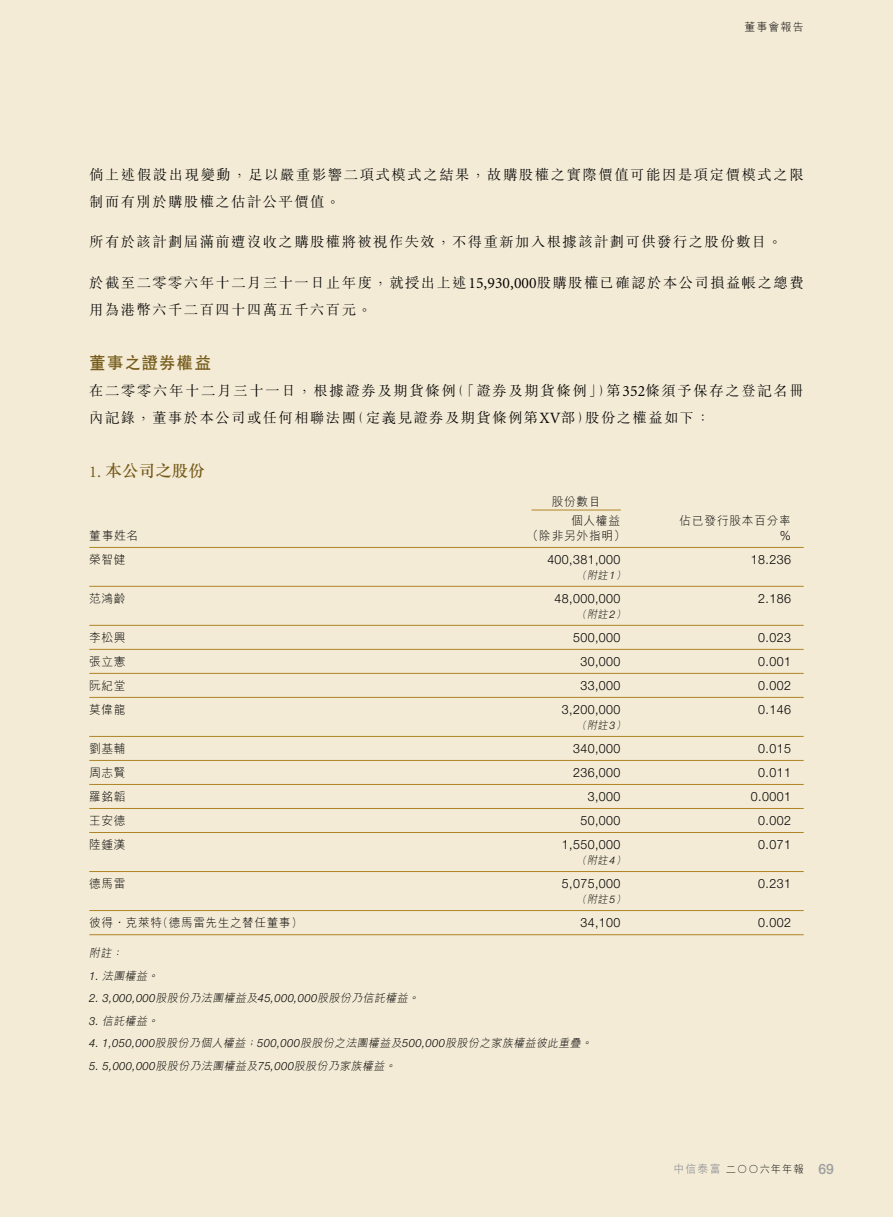
<style>
.page{position:relative;width:893px;height:1217px;background:#fff}
.page>*{position:absolute;margin:0;border:0;box-sizing:border-box;transform-origin:0 0}
.t1{font:700 17.25px "C Hei 2 HK";letter-spacing:.035em;color:#755b1a}
.t2{font:500 16.5px "M Sung HK";letter-spacing:.005em;color:#755b1a}
.t3{font:300 14.25px/27px "M Sung HK";letter-spacing:.11em;color:#000}
.t4{font:500 14.25px "Helvetica Neue";color:#9c9d9f}
.t5{font:300 12.75px "Helvetica Neue";letter-spacing:.03em;color:#000}
.t6{font:300 12px "M Hei HK";letter-spacing:.045em;color:#000}
.t7{font:300 12px/19.2px "M Hei HK";letter-spacing:.065em;color:#000}
.t8{font:italic 300 11.25px/22.5px "M Hei HK";color:#000}
.t9{font:italic 300 11.25px "Helvetica Neue";letter-spacing:.03em;color:#000}
.t10{font:300 11.25px "M Hei HK";letter-spacing:.1em;color:#000}
.t11{font:italic 300 10.5px "M Hei HK";color:#000}
.t12{font:300 10.5px "M Hei HK";color:#000}
.s1{font-family:"Minion MM";font-weight:400;font-size:15.75px}
.s2{font-family:"Minion MM";font-weight:400}
.s3{font-family:"Helvetica Neue"}
.s4{font-family:"M Hei HK"}
.s5{font-weight:500;font-size:11.25px;color:#9c9d9f}
</style>
<div class="page">
<div style="left:0;top:0;width:893px;height:1216px;background:#f4ebd6"></div>
<hr style="left:531px;top:509px;width:90px;height:1px;background:#ae8524">
<hr style="left:89px;top:547px;width:715px;height:1px;background:#ae8524">
<hr style="left:89px;top:586px;width:715px;height:1px;background:#ae8524">
<hr style="left:89px;top:625px;width:715px;height:1px;background:#ae8524">
<hr style="left:89px;top:649px;width:715px;height:1px;background:#ae8524">
<hr style="left:89px;top:673px;width:715px;height:1px;background:#ae8524">
<hr style="left:89px;top:697px;width:715px;height:1px;background:#ae8524">
<hr style="left:89px;top:736px;width:715px;height:1px;background:#ae8524">
<hr style="left:89px;top:760px;width:715px;height:1px;background:#ae8524">
<hr style="left:89px;top:784px;width:715px;height:1px;background:#ae8524">
<hr style="left:89px;top:808px;width:715px;height:1px;background:#ae8524">
<hr style="left:89px;top:832px;width:715px;height:1px;background:#ae8524">
<hr style="left:89px;top:871px;width:715px;height:1px;background:#ae8524">
<hr style="left:89px;top:910px;width:715px;height:1px;background:#ae8524">
<hr style="left:89px;top:934px;width:715px;height:1px;background:#ae8524">
<p class="t10" style="left:744px;top:19px;width:61px">董事會報告</p>
<p class="t3" style="left:89px;top:160px;width:716px">倘上述假設出現變動，足以嚴重影響二項式模式之結果，故購股權之實際價值可能因是項定價模式之限制而有別於購股權之估計公平價值。</p>
<p class="t3" style="left:89px;top:228px;width:694px">所有於該計劃屆滿前遭沒收之購股權將被視作失效，不得重新加入根據該計劃可供發行之股份數目。</p>
<p class="t3" style="left:89px;top:268px;width:716px">於截至二零零六年十二月三十一日止年度，就授出上述<span class="s1">15,930,000</span>股購股權已確認於本公司損益帳之總費用為港幣六千二百四十四萬五千六百元。</p>
<p class="t1" style="left:89px;top:350px;width:123px">董事之證券權益</p>
<p class="t3" style="left:89px;top:376px;width:716px">在二零零六年十二月三十一日，根據證券及期貨條例(「證券及期貨條例」)第<span class="s1">352</span>條須予保存之登記名冊內記錄，董事於本公司或任何相聯法團(定義見證券及期貨條例第<span class="s1">XV</span>部)股份之權益如下：</p>
<p class="t2" style="left:89px;top:459px;width:117px"><span class="s2">1.</span> 本公司之股份</p>
<p class="t7" style="left:571px;top:491px;width:51px;text-indent:-19px">股份數目<br>個人權益</p>
<p class="t7" style="left:680px;top:510px;width:113px">佔已發行股本百分率</p>
<p class="t6" style="left:89px;top:527px;width:51px">董事姓名</p>
<p class="t6" style="left:527px;top:527px;width:100px">（除非另外指明）</p>
<p class="t5" style="left:780px;top:527px;width:13px">%</p>
<p class="t6" style="left:89px;top:551px;width:38px">榮智健</p>
<p class="t5" style="left:547px;top:551px;width:75px">400,381,000</p>
<p class="t5" style="left:751px;top:551px;width:42px">18.236</p>
<p class="t11" style="left:582px;top:567px;width:43px">(附註<span class="s3">1</span> )</p>
<p class="t6" style="left:89px;top:590px;width:38px">范鴻齡</p>
<p class="t5" style="left:555px;top:590px;width:67px">48,000,000</p>
<p class="t5" style="left:758px;top:590px;width:34px">2.186</p>
<p class="t11" style="left:582px;top:606px;width:43px">(附註<span class="s3">2</span> )</p>
<p class="t6" style="left:89px;top:629px;width:38px">李松興</p>
<p class="t5" style="left:573px;top:629px;width:49px">500,000</p>
<p class="t5" style="left:758px;top:629px;width:34px">0.023</p>
<p class="t6" style="left:89px;top:653px;width:38px">張立憲</p>
<p class="t5" style="left:580px;top:653px;width:42px">30,000</p>
<p class="t5" style="left:758px;top:653px;width:34px">0.001</p>
<p class="t6" style="left:89px;top:677px;width:38px">阮紀堂</p>
<p class="t5" style="left:580px;top:677px;width:42px">33,000</p>
<p class="t5" style="left:758px;top:677px;width:34px">0.002</p>
<p class="t6" style="left:89px;top:701px;width:38px">莫偉龍</p>
<p class="t5" style="left:562px;top:701px;width:60px">3,200,000</p>
<p class="t5" style="left:758px;top:701px;width:34px">0.146</p>
<p class="t11" style="left:582px;top:717px;width:43px">(附註<span class="s3">3</span> )</p>
<p class="t6" style="left:89px;top:740px;width:38px">劉基輔</p>
<p class="t5" style="left:573px;top:740px;width:49px">340,000</p>
<p class="t5" style="left:758px;top:740px;width:34px">0.015</p>
<p class="t6" style="left:89px;top:764px;width:38px">周志賢</p>
<p class="t5" style="left:573px;top:764px;width:49px">236,000</p>
<p class="t5" style="left:758px;top:764px;width:34px">0.011</p>
<p class="t6" style="left:89px;top:788px;width:38px">羅銘韜</p>
<p class="t5" style="left:588px;top:788px;width:34px">3,000</p>
<p class="t5" style="left:751px;top:788px;width:42px">0.0001</p>
<p class="t6" style="left:89px;top:812px;width:38px">王安德</p>
<p class="t5" style="left:580px;top:812px;width:42px">50,000</p>
<p class="t5" style="left:758px;top:812px;width:34px">0.002</p>
<p class="t6" style="left:89px;top:836px;width:38px">陸鍾漢</p>
<p class="t5" style="left:562px;top:836px;width:60px">1,550,000</p>
<p class="t5" style="left:758px;top:836px;width:34px">0.071</p>
<p class="t11" style="left:582px;top:852px;width:43px">(附註<span class="s3">4</span> )</p>
<p class="t6" style="left:89px;top:875px;width:38px">德馬雷</p>
<p class="t5" style="left:562px;top:875px;width:60px">5,075,000</p>
<p class="t5" style="left:758px;top:875px;width:34px">0.231</p>
<p class="t11" style="left:582px;top:891px;width:43px">(附註<span class="s3">5</span> )</p>
<p class="t6" style="left:89px;top:914px;width:209px">彼得．克萊特(德馬雷先生之替任董事)</p>
<p class="t5" style="left:580px;top:914px;width:42px">34,100</p>
<p class="t5" style="left:758px;top:914px;width:34px">0.002</p>
<p class="t8" style="left:89px;top:941px;width:73px">附註：<br><span class="s3">1 .</span> 法團權益。</p>
<p class="t9" style="left:89px;top:991px;width:334px">2. 3,000,000<span class="s4">股股份乃法團權益及</span>45,000,000<span class="s4">股股份乃信託權益。</span></p>
<p class="t8" style="left:89px;top:1008px;width:507px"><span class="s3">3 .</span> 信託權益。<br><span class="s3">4 . 1 , 05 0, 0 0 0</span> 股股份乃個人權益；<span class="s3">5 0 0, 0 0 0</span> 股股份之法團權益及<span class="s3">5 0 0, 0 0 0</span> 股股份之家族權益彼此重疊。</p>
<p class="t8" style="left:89px;top:1053px;width:311px"><span class="s3">5. 5,000,000</span>股股份乃法團權益及<span class="s3">75,000</span>股股份乃家族權益。</p>
<p class="t12" style="left:673px;top:1161px;width:132px"><span class="s5">中信泰富</span> 二○○六年年報</p>
<p class="t4" style="left:819px;top:1160px;width:17px">69</p>
</div>
